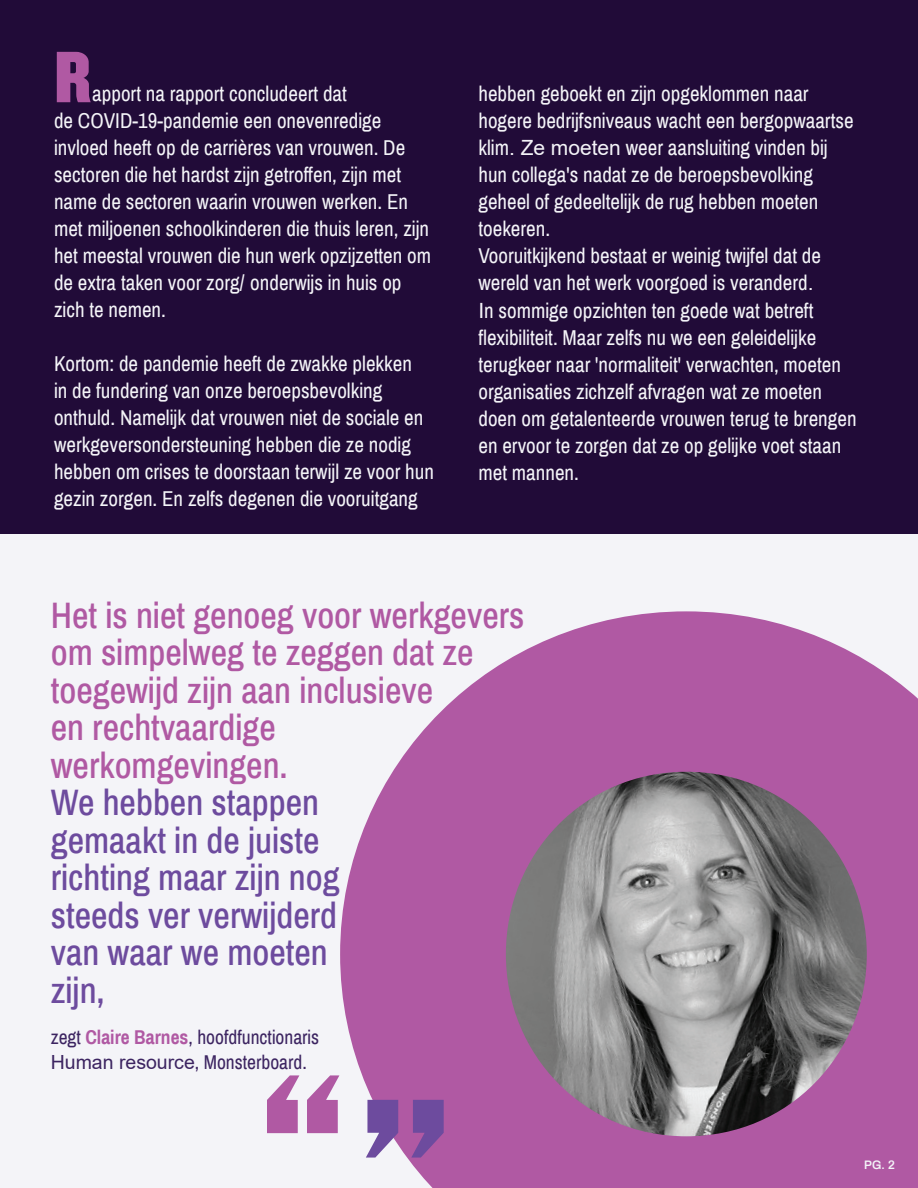
<style>
.page{position:relative;width:918px;height:1188px;background:#fff}
.page>*{position:absolute;margin:0;border:0;box-sizing:border-box;transform-origin:0 0}
.t1{font:63px "Champion Middleweight";color:#b059a3}
.t2{font:500 36px/37.5px "Archivo Narrow";color:#b059a3}
.t3{font:500 36px/37.5px "Archivo Narrow";color:#6d4b9e}
.t4{font:21px/27.2px "Archivo Narrow";color:#f4f4f8}
.t5{font:19.5px/24.6px "Archivo Narrow";color:#3c2461}
.t6{font:600 12px "Archivo";color:#f4f4f8}
.s1{font-family:"Arial"}
.s2{font-weight:700;color:#b059a3}
</style>
<div class="page">
<div style="left:0;top:521px;width:918px;height:667px;background:#f4f4f8"></div>
<div style="left:0;top:0;width:918px;height:534px;background:#210b38"></div>
<svg style="left:340px;top:611px;width:578px;height:577px;background:#aa78a3"></svg>
<svg style="left:366px;top:1100px;width:78px;height:58px;background:#8f62aa"></svg>
<svg style="left:267px;top:1075px;width:72px;height:58px"></svg>
<h1 class="t1" style="left:55px;top:26px;width:38px">R</h1>
<p class="t4" style="left:54px;top:80px;width:379px;text-indent:38px">apport na rapport concludeert dat<br>de COVID-19-pandemie een onevenredige invloed heeft op de carrières van vrouwen. De sectoren die het hardst zijn getroffen, zijn met name de sectoren waarin vrouwen werken. En met miljoenen schoolkinderen die thuis leren, zijn het meestal vrouwen die hun werk opzijzetten om de extra taken voor zorg/ onderwijs in huis op zich te nemen.</p>
<p class="t4" style="left:54px;top:350px;width:381px">Kortom: de pandemie heeft de zwakke plekken<br>in de fundering van onze beroepsbevolking onthuld. Namelijk dat vrouwen niet de sociale en werkgeversondersteuning hebben die ze nodig hebben om crises te doorstaan terwijl ze voor hun gezin zorgen. En zelfs degenen die vooruitgang</p>
<p class="t4" style="left:478px;top:80px;width:332px">hebben geboekt en zijn opgeklommen naar</p>
<p class="t4" style="left:478px;top:107px;width:380px">hogere bedrijfsniveaus wacht een bergopwaartse klim<span class="s1">. Ze moeten</span> weer aansluiting vinden bij hun collega's nadat ze de beroepsbevolking geheel of gedeeltelijk de rug hebben moeten toekeren.<br>Vooruitkijkend bestaat er weinig twijfel dat de wereld van het werk voorgoed is veranderd<span class="s1">.<br>I</span>n sommige opzichten ten goede wat betreft flexibiliteit. Maar zelfs nu we een geleidelijke terugkeer naar 'normaliteit' verwachten, moeten organisaties zichzelf afvragen wat ze moeten doen om getalenteerde vrouwen terug te brengen en ervoor te zorgen dat ze op gelijke voet staan met mannen.</p>
<h2 class="t2" style="left:51px;top:597px;width:475px">Het is niet genoeg voor werkgevers om simpelweg te zeggen dat ze toegewijd zijn aan inclusieve<br>en rechtvaardige<br>werkomgevingen.</h2>
<h2 class="t3" style="left:51px;top:784px;width:290px">We hebben stappen gemaakt in de juiste richting maar zijn nog steeds ver verwijderd van waar we moeten zijn,</h2>
<p class="t5" style="left:51px;top:1026px;width:270px">zegt <span class="s2">Claire Barnes</span>, hoofdfunctionaris<br><span class="s1">Human resource</span>, Monsterboard.</p>
<p class="t6" style="left:864px;top:1157px;width:32px">PG. 2</p>
</div>
